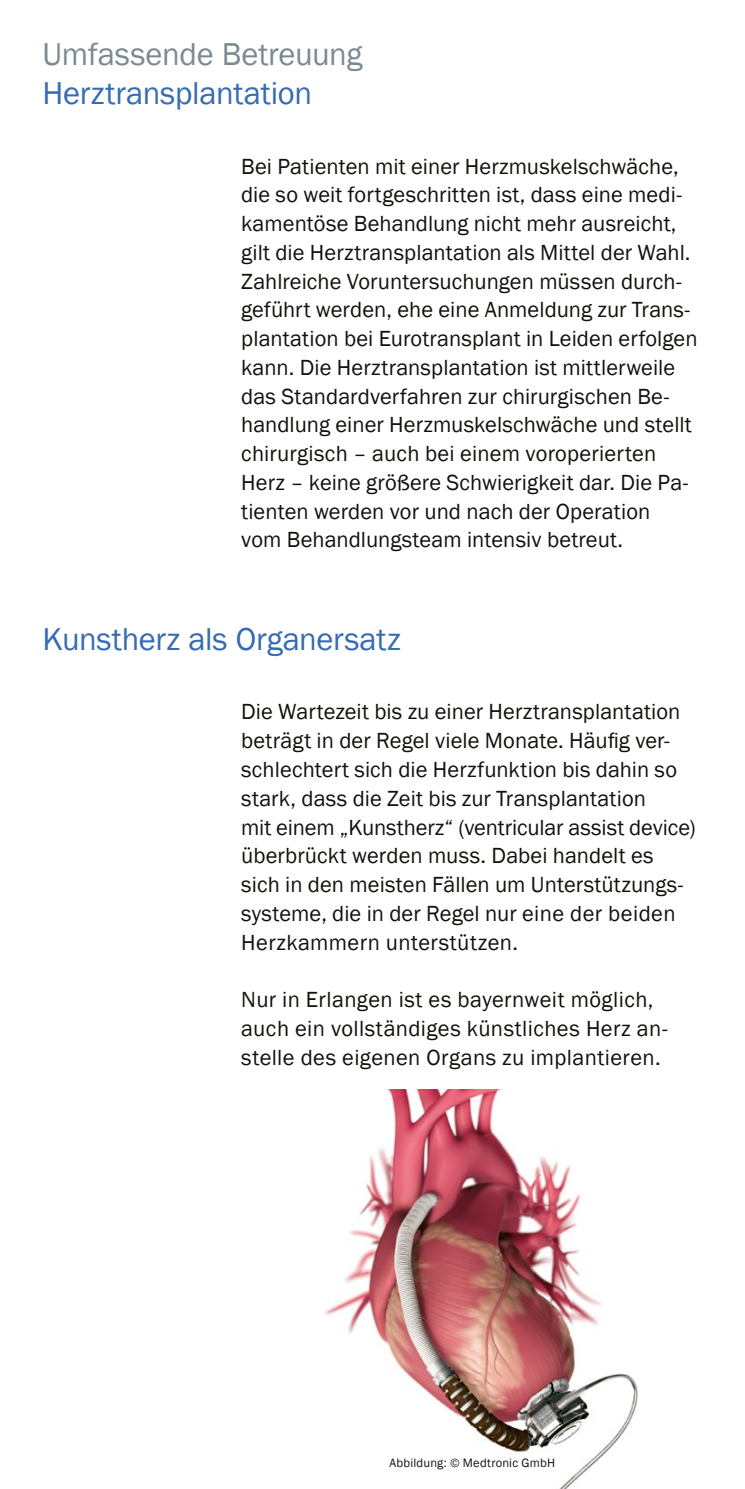
<style>
.page{position:relative;width:745px;height:1489px;background:#fff}
.page>*{position:absolute;margin:0;border:0;box-sizing:border-box;transform-origin:0 0}
.Überschrift_-_Blau{font:32.5px/38.8px "Franklin Gothic";letter-spacing:-.01em;color:#7b8a91}
.Überschrift_-_Blau-2{font:32.5px "Franklin Gothic";letter-spacing:-.005em;color:#366cb1}
.Fließtext{font:22.5px/28.8px "Franklin Gothic";letter-spacing:.005em;color:#12120d}
.Überschrift_-_Blau-3{font:12.5px "Franklin Gothic";letter-spacing:.02em;color:#12120d}
.s1{color:#366cb1}
</style>
<div class="page">
<img style="left:325px;top:1089px;width:313px;height:399px">
<h2 class="Überschrift_-_Blau" style="left:43px;top:36px;width:321px">Umfassende Betreuung<br><span class="s1">Herztransplantation</span></h2>
<p class="Fließtext" style="left:241px;top:152px;width:457px">Bei Patienten mit einer Herzmuskelschwäche, die so weit fortgeschritten ist, dass eine medi&shy;kamentöse Behandlung nicht mehr ausreicht, gilt die Herztransplantation als Mittel der Wahl.<br>Zahlreiche Voruntersuchungen müssen durch&shy;geführt werden, ehe eine Anmeldung zur Trans&shy;plantation bei Eurotransplant in Leiden erfolgen kann. Die Herztransplantation ist mittlerweile das Standardverfahren zur chirurgischen Be&shy;handlung einer Herzmuskelschwäche und stellt chirurgisch – auch bei einem voroperierten Herz – keine größere Schwierigkeit dar. Die Pa&shy;tienten werden vor und nach der Operation<br>vom Behandlungsteam intensiv betreut.</p>
<h2 class="Überschrift_-_Blau-2" style="left:43px;top:619px;width:359px">Kunstherz als Organersatz</h2>
<p class="Fließtext" style="left:241px;top:698px;width:455px">Die Wartezeit bis zu einer Herztransplantation beträgt in der Regel viele Monate. Häufig ver&shy;schlechtert sich die Herzfunktion bis dahin so stark, dass die Zeit bis zur Transplantation<br>mit einem „Kunstherz“ (ventricular assist device) überbrückt werden muss. Dabei handelt es sich in den meisten Fällen um Unterstützungs&shy;systeme, die in der Regel nur eine der beiden Herzkammern unterstützen.</p>
<p class="Fließtext" style="left:241px;top:985px;width:427px">Nur in Erlangen ist es bayernweit möglich, auch ein vollständiges künstliches Herz an&shy;stelle des eigenen Organs zu implantieren.</p>
<h2 class="Überschrift_-_Blau-3" style="left:389px;top:1455px;width:167px">Abbildung: © Medtronic GmbH</h2>
</div>
